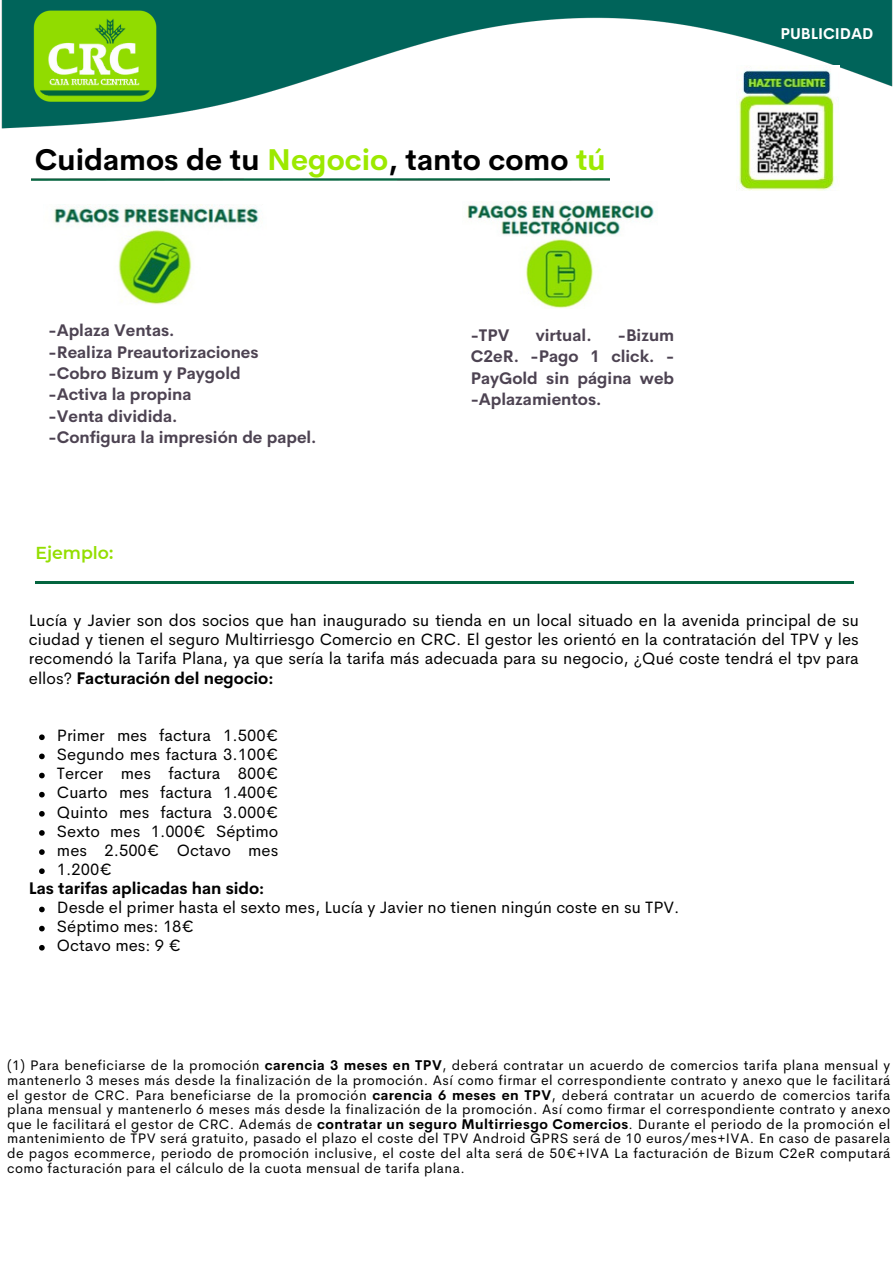
<style>
.page{position:relative;width:894px;height:1264px;background:#fff}
.page>*{position:absolute;margin:0;border:0;box-sizing:border-box;transform-origin:0 0}
.t1{font:700 29.4px "Cerebri Sans";color:#000}
.t2{font:600 17.25px "Montserrat";color:#94de01}
.t3{font:16.5px/19.2px "Cerebri Sans";color:#000;text-align:justify}
.t4{font:700 16.5px/21.3px "Cerebri Sans";color:#4d4352}
.t5{font:700 16.5px "Cerebri Sans";color:#000}
.t6{font:700 15.3px "Cerebri Sans";color:#fff}
.t7{font:13.8px/14.7px "Cerebri Sans";letter-spacing:.03em;color:#000;text-align:justify}
.s1{color:#9ce900}
.s2{font-weight:700}
</style>
<div class="page">
<img style="left:1px;top:0;width:892px;height:129px">
<img style="left:37px;top:16px;width:113px;height:80px">
<hr style="left:35px;top:581px;width:819px;height:2px;background:#04653f">
<svg style="left:39px;top:734px;width:6px;height:6px"></svg>
<svg style="left:39px;top:753px;width:6px;height:6px"></svg>
<svg style="left:39px;top:772px;width:6px;height:6px"></svg>
<svg style="left:39px;top:791px;width:6px;height:6px"></svg>
<svg style="left:39px;top:811px;width:6px;height:5px"></svg>
<svg style="left:39px;top:830px;width:6px;height:5px"></svg>
<svg style="left:39px;top:849px;width:6px;height:5px"></svg>
<svg style="left:39px;top:868px;width:6px;height:6px"></svg>
<svg style="left:39px;top:906px;width:6px;height:6px"></svg>
<svg style="left:39px;top:925px;width:6px;height:6px"></svg>
<svg style="left:39px;top:945px;width:6px;height:5px"></svg>
<img style="left:736px;top:66px;width:103px;height:125px">
<img style="left:31px;top:178px;width:578px;height:3px">
<img style="left:53px;top:204px;width:206px;height:101px">
<img style="left:467px;top:201px;width:187px;height:107px">
<h2 class="t1" style="left:35px;top:140px;width:572px">Cuidamos de tu <span class="s1">Negocio</span>, tanto como <span class="s1">tú</span></h2>
<p class="t4" style="left:49px;top:320px;width:269px">-Aplaza Ventas.<br>-Realiza Preautorizaciones -Cobro Bizum y Paygold<br>-Activa la propina<br>-Venta dividida.<br>-Configura la impresión de papel.</p>
<p class="t4" style="left:470px;top:324px;width:40px">-TPV</p>
<p class="t4" style="left:535px;top:324px;width:57px">virtual.</p>
<p class="t4" style="left:470px;top:324px;width:205px;text-align:justify;text-indent:147px">-Bizum C2eR. -Pago 1 click. - PayGold sin página web -Aplazamientos.</p>
<h2 class="t2" style="left:35px;top:542px;width:79px">Ejemplo:</h2>
<p class="t6" style="left:780px;top:24px;width:94px">PUBLICIDAD</p>
<h4 class="t3" style="left:29px;top:610px;width:831px">Lucía y Javier son dos socios que han inaugurado su tienda en un local situado en la avenida principal de su ciudad y tienen el seguro Multirriesgo Comercio en CRC. El gestor les orientó en la contratación del TPV y les recomendó la Tarifa Plana, ya que sería la tarifa más adecuada para su negocio, ¿Qué coste tendrá el tpv para ellos? <span class="s2">Facturación del negocio:</span></h4>
<p class="t3" style="left:57px;top:725px;width:223px">Primer mes factura 1.500€ Segundo mes factura 3.100€ Tercer mes factura 800€ Cuarto mes factura 1.400€ Quinto mes factura 3.000€ Sexto mes 1.000€ Séptimo mes 2.500€ Octavo mes 1.200€</p>
<h1 class="t5" style="left:29px;top:877px;width:237px">Las tarifas aplicadas han sido:</h1>
<p class="t3" style="left:57px;top:897px;width:624px;text-align:left">Desde el primer hasta el sexto mes, Lucía y Javier no tienen ningún coste en su TPV.<br>Séptimo mes: 18€<br>Octavo mes: 9 €</p>
<p class="t7" style="left:7px;top:1058px;width:884px">(1) Para beneficiarse de la promoción <span class="s2">carencia 3 meses en TPV</span>, deberá contratar un acuerdo de comercios tarifa plana mensual y mantenerlo 3 meses más desde la finalización de la promoción. Así como firmar el correspondiente contrato y anexo que le facilitará el gestor de CRC. Para beneficiarse de la promoción <span class="s2">carencia 6 meses en TPV</span>, deberá contratar un acuerdo de comercios tarifa plana mensual y mantenerlo 6 meses más desde la finalización de la promoción. Así como firmar el correspondiente contrato y anexo que le facilitará el gestor de CRC. Además de <span class="s2">contratar un seguro Multirriesgo Comercios</span>. Durante el periodo de la promoción el mantenimiento de TPV será gratuito, pasado el plazo el coste del TPV Android GPRS será de 10 euros/mes+IVA. En caso de pasarela de pagos ecommerce, periodo de promoción inclusive, el coste del alta será de 50€+IVA La facturación de Bizum C2eR computará como facturación para el cálculo de la cuota mensual de tarifa plana.</p>
</div>
